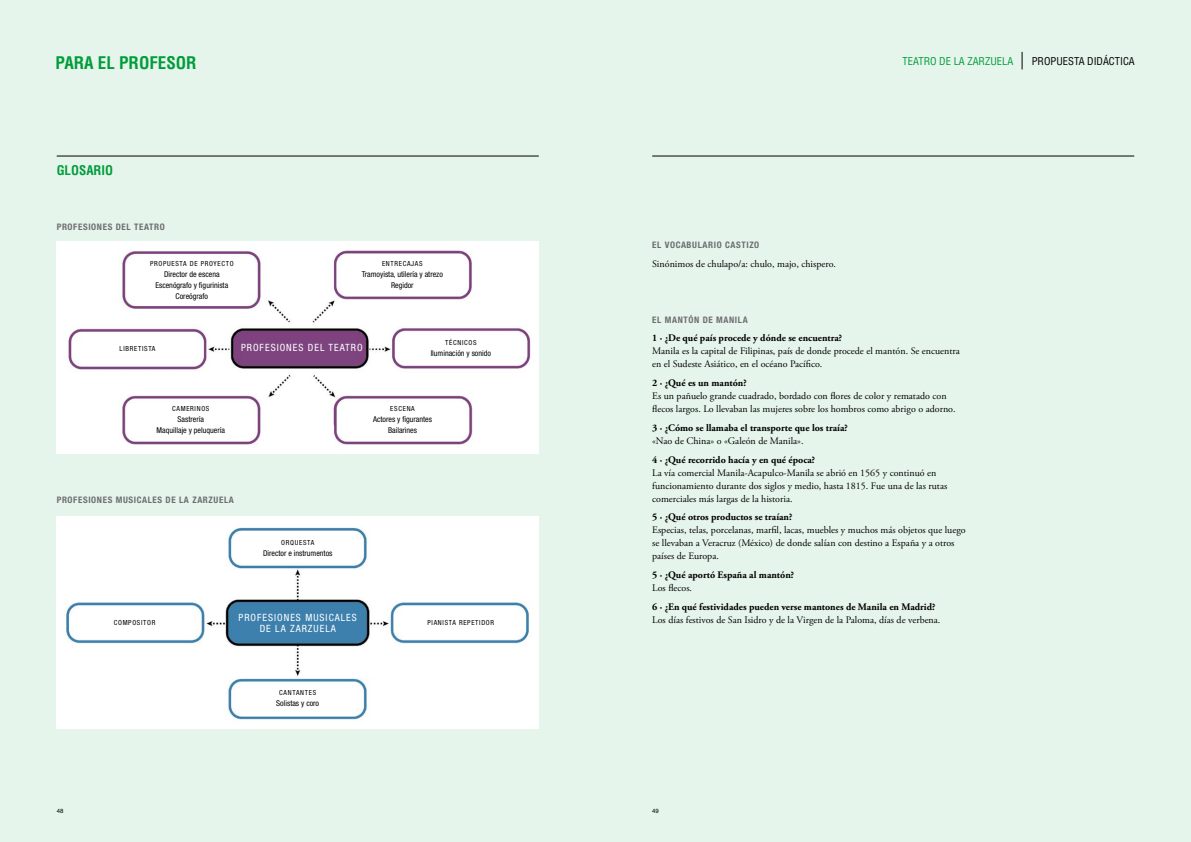
<style>
.page{position:relative;width:1191px;height:842px;background:#e6f5eb}
.page>*{position:absolute;margin:0;border:0;box-sizing:border-box;transform-origin:0 0}
.t1{font:700 condensed 17px "Helvetica LT Std";color:#009c3b}
.t2{font:700 condensed 13px "Helvetica LT Std";color:#009c3b}
.t3{font:condensed 10.6px "Helvetica LT Std";color:#009c3b}
.t4{font:condensed 10.6px "Helvetica LT Std";color:#000}
.t5{font:10px/13px "Adobe Garamond Pro";color:#000}
.t6{font:700 10px "Adobe Garamond Pro";color:#000}
.t7{font:condensed 10px/11px "Helvetica Neue";letter-spacing:.1em;color:#fff;text-align:right}
.t8{font:700 condensed 9px "Helvetica Neue";letter-spacing:.07em;color:#6d6e71}
.t9{font:condensed 8px/11px "Helvetica Neue";color:#000;text-align:center}
.t10{font:condensed 7px "Helvetica Neue";letter-spacing:.1em;color:#000}
.t11{font:6px "Helvetica LT Std";color:#000}
</style>
<div class="page">
<svg style="left:1022px;top:52px;width:1px;height:17px"></svg>
<hr style="left:57px;top:156px;width:482px;height:1px;background:#000">
<img style="left:58px;top:242px;width:481px;height:212px">
<img style="left:57px;top:517px;width:482px;height:212px">
<hr style="left:652px;top:156px;width:482px;height:1px;background:#000">
<h1 class="t1" style="left:56px;top:53px;width:143px">PARA EL PROFESOR</h1>
<h2 class="t2" style="left:57px;top:162px;width:22px">GLOSARI</h2>
<h2 class="t2" style="left:105px;top:162px;width:9px">O</h2>
<p class="t8" style="left:57px;top:221px;width:17px">PROFESIO</p>
<p class="t8" style="left:97px;top:221px;width:69px">NES DEL TEATRO</p>
<p class="t10" style="left:150px;top:259px;width:27px">propuesta</p>
<p class="t10" style="left:190px;top:259px;width:45px">de proyecto</p>
<p class="t9" style="left:155px;top:268px;width:74px">Director de escena<br>Escenógrafo y figurinista<br>Coreógrafo</p>
<p class="t10" style="left:382px;top:259px;width:6px">entrecajas</p>
<p class="t9" style="left:362px;top:268px;width:83px">Tramoyista, utilería y atrezo<br>Regidor</p>
<p class="t10" style="left:120px;top:345px;width:5px">libretista</p>
<p class="t7" style="left:241px;top:342px;width:25px">profesi</p>
<p class="t7" style="left:280px;top:342px;width:13px">ones</p>
<p class="t7" style="left:308px;top:342px;width:28px">del teatr</p>
<p class="t7" style="left:357px;top:342px;width:7px">o</p>
<p class="t10" style="left:445px;top:338px;width:5px">técnic</p>
<p class="t10" style="left:468px;top:338px;width:9px">os</p>
<p class="t9" style="left:431px;top:348px;width:62px">Iluminación y sonido</p>
<p class="t10" style="left:172px;top:404px;width:5px">camerin</p>
<p class="t10" style="left:201px;top:404px;width:9px">os</p>
<p class="t9" style="left:157px;top:413px;width:70px">Sastrería<br>Maquillaje y peluquería</p>
<p class="t10" style="left:390px;top:404px;width:6px">escena</p>
<p class="t9" style="left:373px;top:413px;width:60px">Actores y figurantes<br>Bailarines</p>
<p class="t8" style="left:57px;top:495px;width:17px">PROFESIO</p>
<p class="t8" style="left:97px;top:495px;width:38px">NES MUSICALES</p>
<p class="t8" style="left:166px;top:495px;width:60px">DE LA ZARZUELA</p>
<p class="t10" style="left:281px;top:538px;width:23px">orquesta</p>
<p class="t9" style="left:263px;top:547px;width:71px">Director e instrumentos</p>
<p class="t7" style="left:238px;top:612px;width:25px">profesi</p>
<p class="t7" style="left:277px;top:612px;width:13px">ones</p>
<p class="t7" style="left:260px;top:612px;width:67px">musicales<br>de la zarzuela</p>
<p class="t10" style="left:114px;top:618px;width:42px">compositor</p>
<p class="t10" style="left:427px;top:618px;width:5px">pianista</p>
<p class="t10" style="left:459px;top:618px;width:5px">repeti</p>
<p class="t10" style="left:481px;top:618px;width:13px">dor</p>
<p class="t10" style="left:279px;top:689px;width:6px">cantantes</p>
<p class="t9" style="left:276px;top:698px;width:44px">Solistas y coro</p>
<p class="t3" style="left:902px;top:54px;width:112px">TEATRO DE LA ZARZUELA</p>
<p class="t4" style="left:1031px;top:54px;width:105px">PROPUESTA DIDÁCTICA</p>
<p class="t8" style="left:652px;top:239px;width:19px">EL VOCAB</p>
<p class="t8" style="left:692px;top:239px;width:68px">ULARIO CASTIZO</p>
<p class="t5" style="left:652px;top:257px;width:185px">Sinónimos de chulapo/a: chulo, majo, chispero.</p>
<p class="t8" style="left:652px;top:314px;width:88px">EL MANTÓN DE MANILA</p>
<p class="t6" style="left:652px;top:332px;width:191px">1 · ¿De qué país procede y dónde se encuentra?</p>
<p class="t5" style="left:652px;top:345px;width:309px">Manila es la capital de Filipinas, país de donde procede el mantón. Se encuentra en el Sudeste Asiático, en el océano Pacífico.</p>
<p class="t6" style="left:652px;top:377px;width:96px">2 · ¿Qué es un mantón?</p>
<p class="t5" style="left:652px;top:390px;width:305px">Es un pañuelo grande cuadrado, bordado con flores de color y rematado con flecos largos. Lo llevaban las mujeres sobre los hombros como abrigo o adorno.</p>
<p class="t6" style="left:652px;top:422px;width:197px">3 · ¿Cómo se llamaba el transporte que los traía?</p>
<p class="t5" style="left:652px;top:434px;width:153px">«Nao de China» o «Galeón de Manila».</p>
<p class="t6" style="left:652px;top:453px;width:164px">4 · ¿Qué recorrido hacía y en qué época?</p>
<p class="t5" style="left:652px;top:466px;width:296px">La vía comercial Manila-Acapulco-Manila se abrió en 1565 y continuó en funcionamiento durante dos siglos y medio, hasta 1815. Fue una de las rutas comerciales más largas de la historia.</p>
<p class="t6" style="left:652px;top:511px;width:142px">5 · ¿Qué otros productos se traían?</p>
<p class="t5" style="left:652px;top:524px;width:315px">Especias, telas, porcelanas, marfil, lacas, muebles y muchos más objetos que luego se llevaban a Veracruz (México) de donde salían con destino a España y a otros países de Europa.</p>
<p class="t6" style="left:652px;top:569px;width:143px">5 · ¿Qué aportó España al mantón?</p>
<p class="t5" style="left:652px;top:581px;width:41px">Los flecos.</p>
<p class="t6" style="left:652px;top:600px;width:285px">6 · ¿En qué festividades pueden verse mantones de Manila en Madrid?</p>
<p class="t5" style="left:652px;top:613px;width:290px">Los días festivos de San Isidro y de la Virgen de la Paloma, días de verbena.</p>
<p class="t11" style="left:57px;top:807px;width:8px">48</p>
<p class="t11" style="left:652px;top:807px;width:8px">49</p>
</div>
